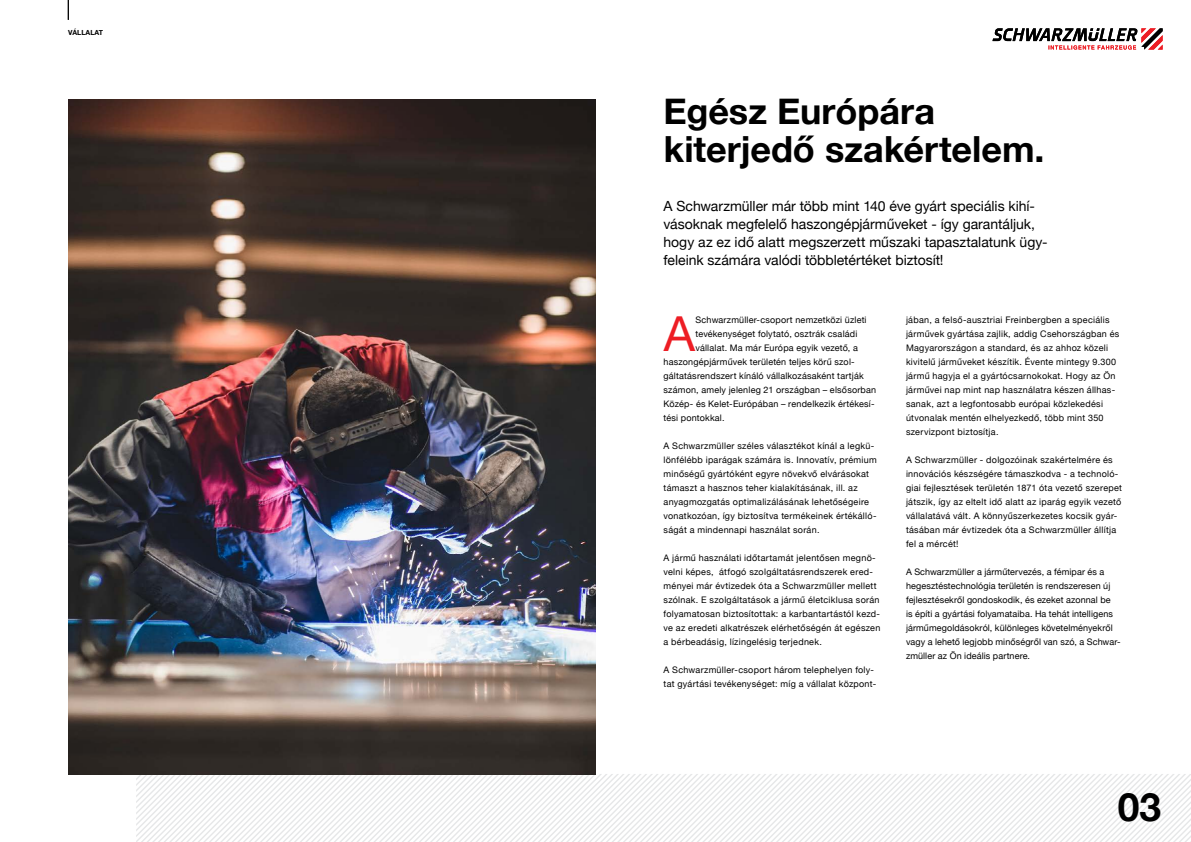
<style>
.page{position:relative;width:1191px;height:842px;background:#fff}
.page>*{position:absolute;margin:0;border:0;box-sizing:border-box;transform-origin:0 0}
.t1{font:48.2px "Helvetica Neue";color:#ed1d24}
.t2{font:700 39px "Helvetica Neue";color:#000}
.t3{font:700 36px/38px "Helvetica Neue";color:#000}
.t4{font:14px/18px "Helvetica Neue";color:#000}
.t5{font:9px/14px "Helvetica Neue";letter-spacing:.03em;color:#000}
.t6{font:9px/14px "Helvetica Neue";letter-spacing:.01em;color:#000}
.t7{font:700 7px "Helvetica Neue";color:#000}
</style>
<div class="page">
<div style="left:136px;top:774px;width:1055px;height:68px;background:#e9eaeb"></div>
<svg style="left:68px;top:0;width:1px;height:20px"></svg>
<svg style="left:992px;top:28px;width:170px;height:22px"></svg>
<img style="left:68px;top:100px;width:527px;height:674px">
<p class="t7" style="left:68px;top:26px;width:36px">VÁLLALAT</p>
<h3 class="t3" style="left:663px;top:91px;width:382px">Egész Európára kiterjedő szakértelem.</h3>
<h3 class="t4" style="left:663px;top:196px;width:385px">A Schwarzmüller már több mint 140 éve gyárt speciális kihí&shy;vásoknak megfelelő haszongépjárműveket - így garantáljuk, hogy az ez idő alatt megszerzett műszaki tapasztalatunk ügy&shy;feleink számára valódi többletértéket biztosít!</h3>
<h1 class="t1" style="left:664px;top:293px;width:33px">A</h1>
<p class="t5" style="left:695px;top:312px;width:172px">Schwarzmüller-csoport nemzetközi üzleti</p>
<p class="t5" style="left:695px;top:326px;width:163px">tevékenységet folytató, osztrák családi</p>
<p class="t5" style="left:695px;top:340px;width:164px">vállalat. Ma már Európa egyik vezető, a</p>
<p class="t5" style="left:663px;top:354px;width:193px">haszongépjárművek területén teljes körű szol-</p>
<p class="t5" style="left:663px;top:368px;width:202px">gáltatásrendszert kínáló vállalkozásaként tartják</p>
<p class="t5" style="left:663px;top:382px;width:214px">számon, amely jelenleg 21 országban – elsősorban</p>
<p class="t5" style="left:663px;top:396px;width:213px">Közép- és Kelet-Európában – rendelkezik értékesí-</p>
<p class="t5" style="left:663px;top:410px;width:62px">tési pontokkal.</p>
<p class="t5" style="left:663px;top:438px;width:215px">A Schwarzmüller széles választékot kínál a legkü&shy;lönfélébb iparágak számára is. Innovatív, prémium minőségű gyártóként egyre növekvő elvárásokat támaszt a hasznos teher kialakításának, ill. az anyagmozgatás optimalizálásának lehetőségeire vonatkozóan, így biztosítva termékeinek értékálló&shy;ságát a mindennapi használat során.</p>
<p class="t5" style="left:663px;top:550px;width:218px">A jármű használati időtartamát jelentősen megnö&shy;velni képes, átfogó szolgáltatásrendszerek ered&shy;ményei már évtizedek óta a Schwarzmüller mellett szólnak. E szolgáltatások a jármű életciklusa során folyamatosan biztosítottak: a karbantartástól kezd&shy;ve az eredeti alkatrészek elérhetőségén át egészen a bérbeadásig, lízingelésig terjednek.</p>
<p class="t5" style="left:663px;top:662px;width:214px">A Schwarzmüller-csoport három telephelyen foly&shy;tat gyártási tevékenységet: míg a vállalat központ-</p>
<p class="t5" style="left:906px;top:312px;width:215px">jában, a felső-ausztriai Freinbergben a speciális járművek gyártása zajlik, addig Csehországban és Magyarországon a standard, és az ahhoz közeli kivitelű járműveket készítik. Évente mintegy 9.300 jármű hagyja el a gyártócsarnokokat. Hogy az Ön járművei nap mint nap használatra készen állhas&shy;sanak, azt a legfontosabb európai közlekedési útvonalak mentén elhelyezkedő, több mint 350 szervizpont biztosítja.</p>
<p class="t5" style="left:906px;top:452px;width:218px">A Schwarzmüller - dolgozóinak szakértelmére és innovációs készségére támaszkodva - a technoló&shy;giai fejlesztések területén 1871 óta vezető szerepet játszik, így az eltelt idő alatt az iparág egyik vezető vállalatává vált. A könnyűszerkezetes kocsik gyár&shy;tásában már évtizedek óta a Schwarzmüller állítja fel a mércét!</p>
<p class="t6" style="left:906px;top:565px;width:216px">A Schwarzmüller a járműtervezés, a fémipar és a hegesztéstechnológia területén is rendszeresen új fejlesztésekről gondoskodik, és ezeket azonnal be<br>is építi a gyártási folyamataiba. Ha tehát intelligens járműmegoldásokról, különleges követelményekről vagy a lehető legjobb minőségről van szó, a Schwar&shy;zmüller az Ön ideális partnere.</p>
<h2 class="t2" style="left:1117px;top:772px;width:45px">03</h2>
</div>
